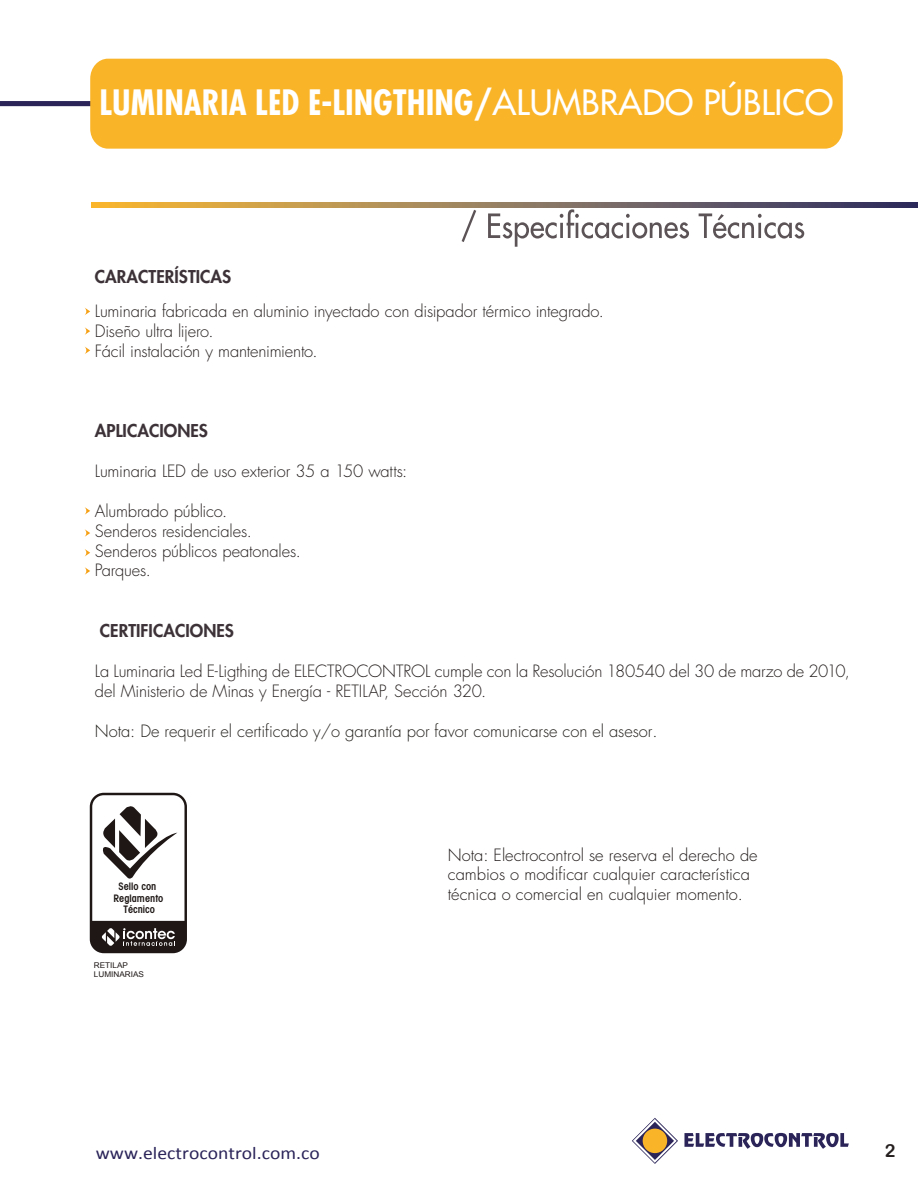
<style>
.page{position:relative;width:918px;height:1188px;background:#fff}
.page>*{position:absolute;margin:0;border:0;box-sizing:border-box;transform-origin:0 0}
.t1{font:700 condensed 34.05px "Futura Std";letter-spacing:.005em;color:#fff}
.t2{font:18px "Calibri";color:#2a2459;scale:1.09 1}
.t3{font:18px "Arial Rounded MT Bold";color:#261f1f}
.t4{font:800 17.25px "Futura Std";letter-spacing:.005em;color:#3c3237}
.t5{font:300 16.5px/19.8px "Futura Std";letter-spacing:-.01em;color:#261f1f}
.t6{font:300 16.5px/19.8px "Futura Std";color:#201a19}
.t7{font:300 16.5px "Futura Std";letter-spacing:-.005em;color:#221f1b}
.t8{font:600 condensed 10.35px/11.2px "Avant Garde";color:#1e1716;text-align:center}
.t9{font:7.95px/9.6px "Arial";color:#1e1716;scale:1.04 1}
.s1{font-weight:500;font-stretch:normal}
</style>
<div class="page">
<svg style="left:85px;top:507px;width:5px;height:8px"></svg>
<svg style="left:85px;top:549px;width:5px;height:8px"></svg>
<svg style="left:85px;top:529px;width:5px;height:8px"></svg>
<svg style="left:92px;top:202px;width:826px;height:5px;background:#937958"></svg>
<svg style="left:0;top:101px;width:90px;height:5px"></svg>
<svg style="left:632px;top:1118px;width:46px;height:46px"></svg>
<div style="left:643px;top:1129px;width:24px;height:24px;background:#fab428;border-radius:50%"></div>
<svg style="left:684px;top:1133px;width:165px;height:16px"></svg>
<svg style="left:462px;top:209px;width:342px;height:38px"></svg>
<div style="left:90px;top:59px;width:753px;height:90px;background:#fab428"></div>
<svg style="left:85px;top:308px;width:5px;height:7px"></svg>
<svg style="left:85px;top:327px;width:5px;height:8px"></svg>
<svg style="left:85px;top:347px;width:5px;height:7px"></svg>
<svg style="left:90px;top:793px;width:97px;height:160px"></svg>
<svg style="left:85px;top:567px;width:5px;height:8px"></svg>
<h1 class="t1" style="left:100px;top:82px;width:735px">LUMINARIA LED E-LINGTHING/<span class="s1">ALUMBRADO PÚBLICO</span></h1>
<p class="t4" style="left:95px;top:266px;width:138px">CARACTERÍSTICAS</p>
<p class="t5" style="left:95px;top:302px;width:511px">Luminaria fabricada en aluminio inyectado con disipador térmico integrado.<br>Diseño ultra lijero.<br>Fácil instalación y mantenimiento.</p>
<p class="t4" style="left:95px;top:420px;width:115px">APLICACIONES</p>
<p class="t5" style="left:95px;top:462px;width:314px">Luminaria LED de uso exterior 35 a 150 watts:</p>
<p class="t5" style="left:95px;top:502px;width:208px">Alumbrado público.<br>Senderos residenciales.<br>Senderos públicos peatonales.<br>Parques.</p>
<p class="t4" style="left:100px;top:619px;width:136px">CERTIFICACIONES</p>
<p class="t5" style="left:95px;top:662px;width:757px">La Luminaria Led E-Ligthing de ELECTROCONTROL cumple con la Resolución 180540 del 30 de marzo de 2010, del Ministerio de Minas y Energía - RETILAP, Sección 320.</p>
<p class="t7" style="left:95px;top:720px;width:564px">Nota: De requerir el certificado y/o garantía por favor comunicarse con el asesor.</p>
<p class="t8" style="left:113px;top:881px;width:51px">Sello con<br>Reglamento<br>Técnico</p>
<p class="t9" style="left:94px;top:960px;width:50px">RETILAP<br>LUMINARIAS</p>
<p class="t6" style="left:448px;top:845px;width:311px">Nota: Electrocontrol se reserva el derecho de cambios o modificar cualquier característica técnica o comercial en cualquier momento.</p>
<p class="t2" style="left:96px;top:1142px;width:207px">www.electrocontrol.com.co</p>
<p class="t3" style="left:885px;top:1140px;width:12px">2</p>
</div>
